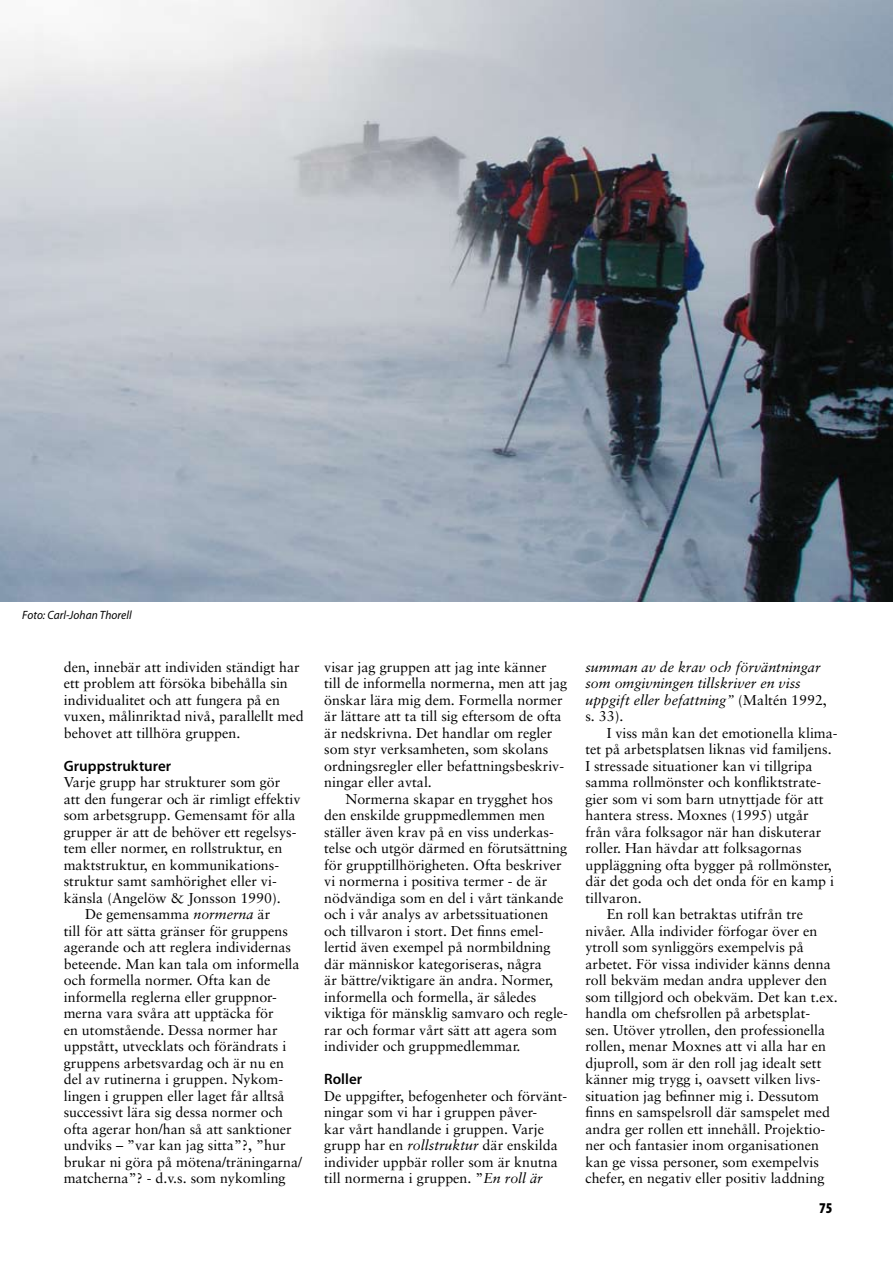
<style>
.page{position:relative;width:893px;height:1263px;background:#fff}
.page>*{position:absolute;margin:0;border:0;box-sizing:border-box;transform-origin:0 0}
.t1{font:600 15px "Myriad Pro";color:#000}
.t2{font:900 condensed 15px "Myriad Pro";color:#000}
.t3{font:14.25px/16.5px "Sabon";color:#000}
.t4{font:italic 14.25px/16.5px "Sabon";color:#000}
.t5{font:italic 12px "Myriad Pro";letter-spacing:.005em;color:#000;scale:.95 1}
.s1{font-style:italic}
.s2{font-style:normal}
</style>
<div class="page">
<img style="left:0;top:0;width:893px;height:601px">
<p class="t5" style="left:22px;top:607px;width:117px">Foto: Carl-Johan Thorell</p>
<p class="t3" style="left:64px;top:658px;width:241px">den, innebär att individen ständigt har ett problem att försöka bibehålla sin individualitet och att fungera på en vuxen, målinriktad nivå, parallellt med behovet att tillhöra gruppen.</p>
<p class="t1" style="left:64px;top:757px;width:109px">Gruppstrukturer</p>
<p class="t3" style="left:64px;top:774px;width:218px">Varje grupp har strukturer som gör</p>
<p class="t3" style="left:64px;top:790px;width:238px">att den fungerar och är rimligt effektiv</p>
<p class="t3" style="left:64px;top:807px;width:233px">som arbetsgrupp. Gemensamt för alla</p>
<p class="t3" style="left:64px;top:823px;width:234px">grupper är att de behöver ett regelsys-</p>
<p class="t3" style="left:64px;top:840px;width:220px">tem eller normer, en rollstruktur, en</p>
<p class="t3" style="left:64px;top:856px;width:217px">maktstruktur, en kommunikations-</p>
<p class="t3" style="left:64px;top:873px;width:214px">struktur samt samhörighet eller vi-</p>
<p class="t3" style="left:64px;top:889px;width:218px">känsla (Angelöw &amp; Jonsson 1990).</p>
<p class="t3" style="left:85px;top:906px;width:187px">De gemensamma <span class="s1">normerna</span> är</p>
<p class="t3" style="left:64px;top:922px;width:226px">till för att sätta gränser för gruppens</p>
<p class="t3" style="left:64px;top:939px;width:229px">agerande och att reglera individernas</p>
<p class="t3" style="left:64px;top:955px;width:237px">beteende. Man kan tala om informella</p>
<p class="t3" style="left:64px;top:972px;width:208px">och formella normer. Ofta kan de</p>
<p class="t3" style="left:64px;top:988px;width:214px">informella reglerna eller gruppnor-</p>
<p class="t3" style="left:64px;top:1005px;width:211px">merna vara svåra att upptäcka för</p>
<p class="t3" style="left:64px;top:1021px;width:215px">en utomstående. Dessa normer har</p>
<p class="t3" style="left:64px;top:1038px;width:224px">uppstått, utvecklats och förändrats i</p>
<p class="t3" style="left:64px;top:1054px;width:222px">gruppens arbetsvardag och är nu en</p>
<p class="t3" style="left:64px;top:1071px;width:221px">del av rutinerna i gruppen. Nykom-</p>
<p class="t3" style="left:64px;top:1087px;width:222px">lingen i gruppen eller laget får alltså</p>
<p class="t3" style="left:64px;top:1104px;width:221px">successivt lära sig dessa normer och</p>
<p class="t3" style="left:64px;top:1120px;width:230px">ofta agerar hon/han så att sanktioner</p>
<p class="t3" style="left:64px;top:1137px;width:223px">undviks – ”var kan jag sitta”?, ”hur</p>
<p class="t3" style="left:64px;top:1153px;width:240px">brukar ni göra på mötena/träningarna/</p>
<p class="t3" style="left:64px;top:1170px;width:223px">matcherna”? - d.v.s. som nykomling</p>
<p class="t3" style="left:324px;top:658px;width:245px">visar jag gruppen att jag inte känner<br>till de informella normerna, men att jag önskar lära mig dem. Formella normer är lättare att ta till sig eftersom de ofta är nedskrivna. Det handlar om regler som styr verksamheten, som skolans ordningsregler eller befattningsbeskriv&shy;ningar eller avtal.</p>
<p class="t3" style="left:324px;top:790px;width:245px;text-indent:21px">Normerna skapar en trygghet hos den enskilde gruppmedlemmen men ställer även krav på en viss underkas&shy;telse och utgör därmed en förutsättning för grupptillhörigheten. Ofta beskriver vi normerna i positiva termer - de är nödvändiga som en del i vårt tänkande och i vår analys av arbetssituationen och tillvaron i stort. Det finns emel&shy;lertid även exempel på normbildning där människor kategoriseras, några<br>är bättre/viktigare än andra. Normer, informella och formella, är således viktiga för mänsklig samvaro och regle&shy;rar och formar vårt sätt att agera som individer och gruppmedlemmar.</p>
<p class="t1" style="left:324px;top:1071px;width:39px">Roller</p>
<p class="t3" style="left:324px;top:1087px;width:245px">De uppgifter, befogenheter och förvänt&shy;ningar som vi har i gruppen påver-<br>kar vårt handlande i gruppen. Varje grupp har en <span class="s1">rollstruktur</span> där enskilda individer uppbär roller som är knutna till normerna i gruppen. ”<span class="s1">En roll är</span></p>
<p class="t4" style="left:585px;top:658px;width:243px">summan av de krav och förväntningar som omgivningen tillskriver en viss uppgift eller befattning” <span class="s2">(Maltén 1992, s. 33).</span></p>
<p class="t3" style="left:607px;top:724px;width:233px">I viss mån kan det emotionella klima-</p>
<p class="t3" style="left:585px;top:741px;width:248px">tet på arbetsplatsen liknas vid familjens.</p>
<p class="t3" style="left:585px;top:757px;width:229px">I stressade situationer kan vi tillgripa</p>
<p class="t3" style="left:585px;top:774px;width:237px">samma rollmönster och konfliktstrate-</p>
<p class="t3" style="left:585px;top:790px;width:240px">gier som vi som barn utnyttjade för att</p>
<p class="t3" style="left:585px;top:807px;width:225px">hantera stress. Moxnes (1995) utgår</p>
<p class="t3" style="left:585px;top:823px;width:237px">från våra folksagor när han diskuterar</p>
<p class="t3" style="left:585px;top:840px;width:218px">roller. Han hävdar att folksagornas</p>
<p class="t3" style="left:585px;top:856px;width:248px">uppläggning ofta bygger på rollmönster,</p>
<p class="t3" style="left:585px;top:873px;width:250px">där det goda och det onda för en kamp i</p>
<p class="t3" style="left:585px;top:889px;width:58px">tillvaron.</p>
<p class="t3" style="left:607px;top:906px;width:198px">En roll kan betraktas utifrån tre</p>
<p class="t3" style="left:585px;top:922px;width:234px">nivåer. Alla individer förfogar över en</p>
<p class="t3" style="left:585px;top:939px;width:220px">ytroll som synliggörs exempelvis på</p>
<p class="t3" style="left:585px;top:955px;width:247px">arbetet. För vissa individer känns denna</p>
<p class="t3" style="left:585px;top:972px;width:243px">roll bekväm medan andra upplever den</p>
<p class="t3" style="left:585px;top:988px;width:254px">som tillgjord och obekväm. Det kan t.ex.</p>
<p class="t3" style="left:585px;top:1005px;width:226px">handla om chefsrollen på arbetsplat-</p>
<p class="t3" style="left:585px;top:1021px;width:241px">sen. Utöver ytrollen, den professionella</p>
<p class="t3" style="left:585px;top:1038px;width:242px">rollen, menar Moxnes att vi alla har en</p>
<p class="t3" style="left:585px;top:1054px;width:237px">djuproll, som är den roll jag idealt sett</p>
<p class="t3" style="left:585px;top:1071px;width:237px">känner mig trygg i, oavsett vilken livs-</p>
<p class="t3" style="left:585px;top:1087px;width:235px">situation jag befinner mig i. Dessutom</p>
<p class="t3" style="left:585px;top:1104px;width:246px">finns en samspelsroll där samspelet med</p>
<p class="t3" style="left:585px;top:1120px;width:241px">andra ger rollen ett innehåll. Projektio-</p>
<p class="t3" style="left:585px;top:1137px;width:235px">ner och fantasier inom organisationen</p>
<p class="t3" style="left:585px;top:1153px;width:235px">kan ge vissa personer, som exempelvis</p>
<p class="t3" style="left:585px;top:1170px;width:241px">chefer, en negativ eller positiv laddning</p>
<p class="t2" style="left:819px;top:1199px;width:15px">75</p>
</div>
